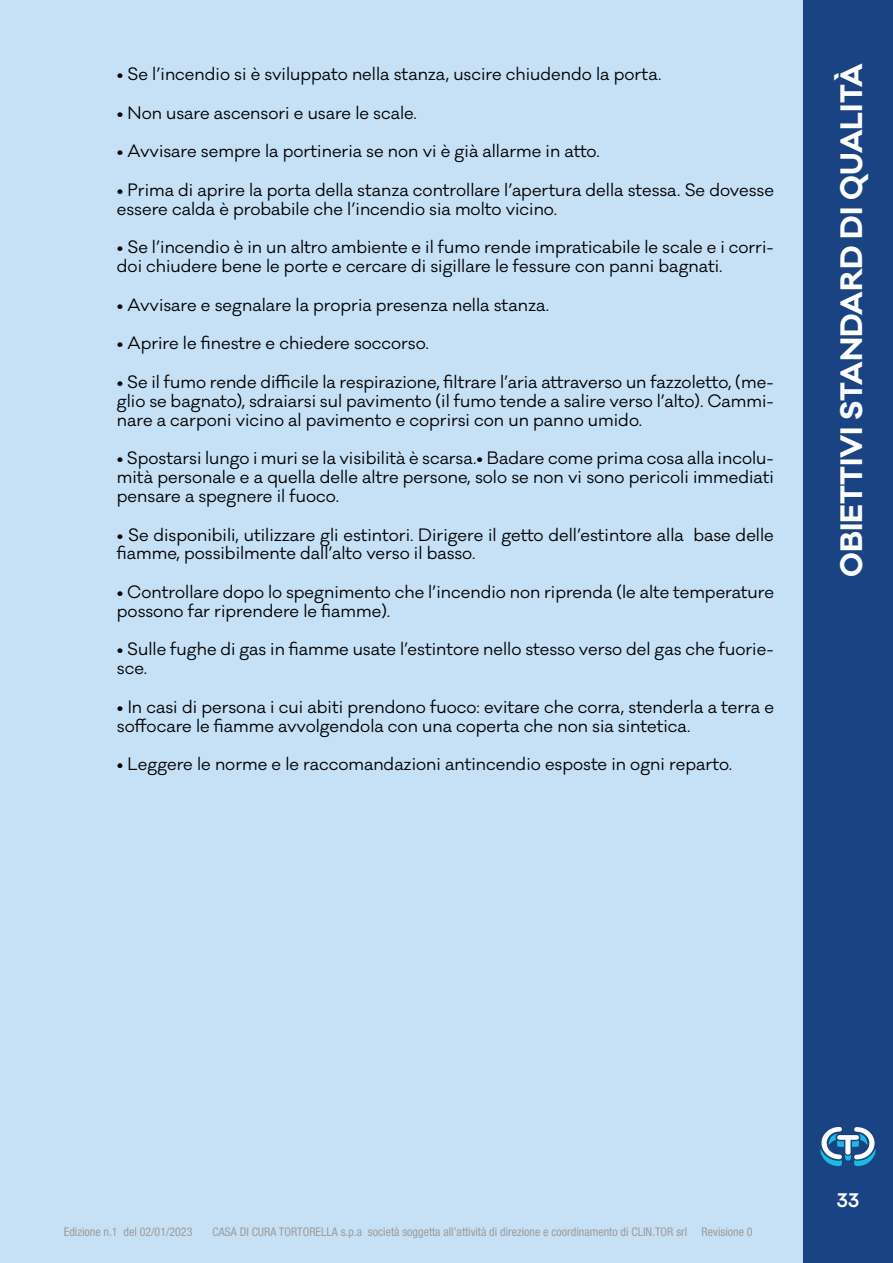
<style>
.page{position:relative;width:893px;height:1263px;background:#fff}
.page>*{position:absolute;margin:0;border:0;box-sizing:border-box;transform-origin:0 0}
.t1{font:700 28.5px "Galano Classic";color:#fff}
.t2{font:600 18px "Galano Classic Alt";color:#fff}
.t3{font:16.5px/18.9px "Galano Classic";color:#000}
.t4{font:condensed 12px "Helvetica Neue LT Std";color:#9d9d9c}
</style>
<div class="page">
<div style="left:1px;top:0;width:802px;height:1263px;background:#c6e0f6"></div>
<div style="left:803px;top:0;width:90px;height:1263px;background:#194383"></div>
<svg style="left:820px;top:1127px;width:56px;height:39px"></svg>
<p class="t3" style="left:117px;top:65px;width:546px">• Se l’incendio si è sviluppato nella stanza, uscire chiudendo la porta.</p>
<p class="t3" style="left:117px;top:103px;width:302px">• Non usare ascensori e usare le scale.</p>
<p class="t3" style="left:117px;top:142px;width:484px">• Avvisare sempre la portineria se non vi è già allarme in atto.</p>
<p class="t3" style="left:117px;top:180px;width:659px">• Prima di aprire la porta della stanza controllare l’apertura della stessa. Se dovesse essere calda è probabile che l’incendio sia molto vicino.</p>
<p class="t3" style="left:117px;top:238px;width:658px">• Se l’incendio è in un altro ambiente e il fumo rende impraticabile le scale e i corri&shy;doi chiudere bene le porte e cercare di sigillare le fessure con panni bagnati.</p>
<p class="t3" style="left:117px;top:295px;width:434px">• Avvisare e segnalare la propria presenza nella stanza.</p>
<p class="t3" style="left:117px;top:334px;width:314px">• Aprire le finestre e chiedere soccorso.</p>
<p class="t3" style="left:117px;top:372px;width:658px;text-align:justify">• Se il fumo rende difficile la respirazione, filtrare l’aria attraverso un fazzoletto, (me&shy;glio se bagnato), sdraiarsi sul pavimento (il fumo tende a salire verso l’alto). Cammi&shy;nare a carponi vicino al pavimento e coprirsi con un panno umido.</p>
<p class="t3" style="left:117px;top:449px;width:658px;text-align:justify">• Spostarsi lungo i muri se la visibilità è scarsa.• Badare come prima cosa alla incolu&shy;mità personale e a quella delle altre persone, solo se non vi sono pericoli immediati pensare a spegnere il fuoco.</p>
<p class="t3" style="left:117px;top:525px;width:658px">• Se disponibili, utilizzare gli estintori. Dirigere il getto dell’estintore alla base delle fiamme, possibilmente dall’alto verso il basso.</p>
<p class="t3" style="left:117px;top:583px;width:659px">• Controllare dopo lo spegnimento che l’incendio non riprenda (le alte temperature possono far riprendere le fiamme).</p>
<p class="t3" style="left:117px;top:640px;width:658px">• Sulle fughe di gas in fiamme usate l’estintore nello stesso verso del gas che fuorie&shy;sce.</p>
<p class="t3" style="left:117px;top:697px;width:659px">• In casi di persona i cui abiti prendono fuoco: evitare che corra, stenderla a terra e soffocare le fiamme avvolgendola con una coperta che non sia sintetica.</p>
<p class="t3" style="left:117px;top:755px;width:617px">• Leggere le norme e le raccomandazioni antincendio esposte in ogni reparto.</p>
<h1 class="t1" style="left:832px;top:577px;width:515px;rotate:-90deg">OBIETTIVI STANDARD DI QUALITÀ</h1>
<p class="t4" style="left:64px;top:1225px;width:130px">Edizione n.1 del 02/01/2023</p>
<p class="t4" style="left:213px;top:1225px;width:542px">CASA DI CURA TORTORELLA s.p.a società soggetta all’attività di direzione e coordinamento di CLIN.TOR srl Revisione 0</p>
<p class="t2" style="left:837px;top:1189px;width:24px">33</p>
</div>
